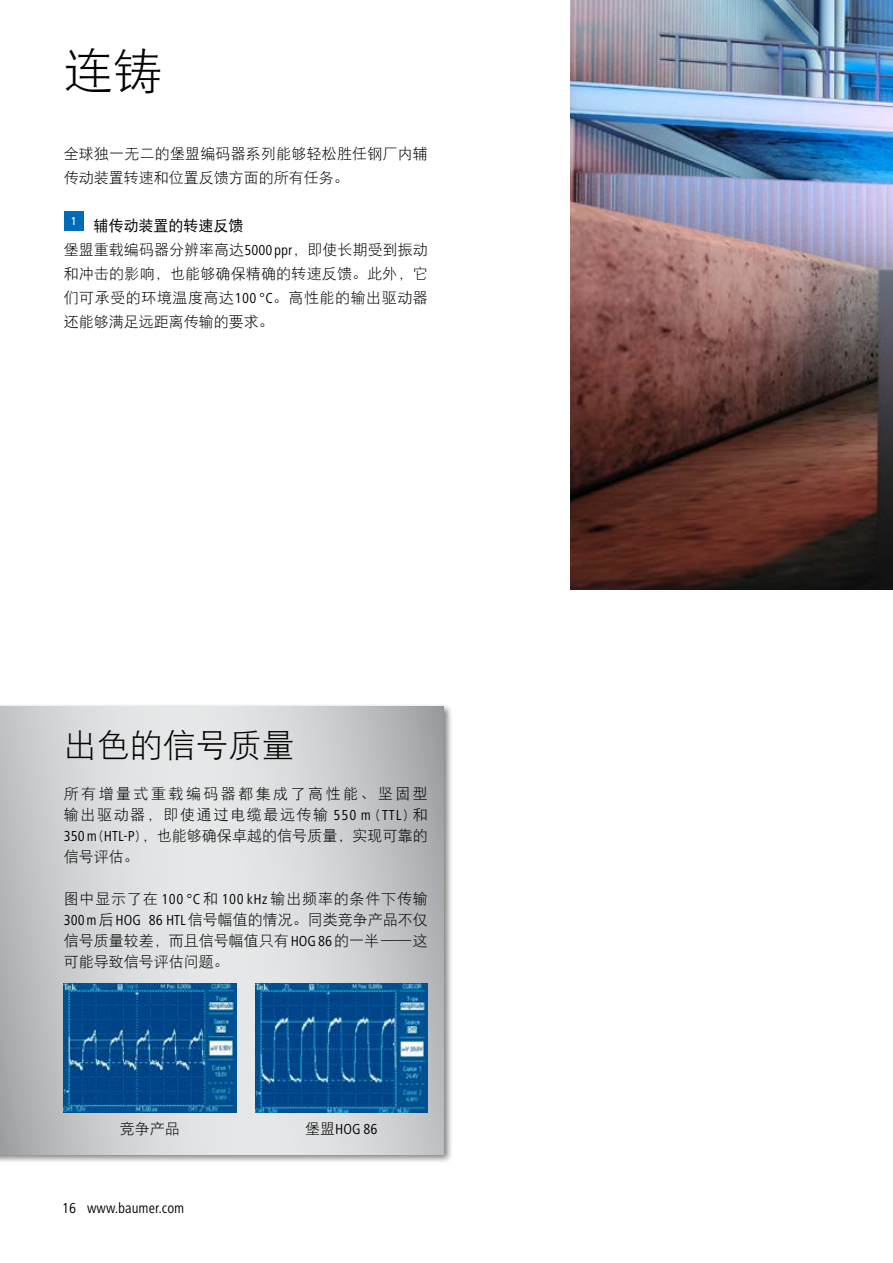
<style>
.page{position:relative;width:893px;height:1263px;background:#fff}
.page>*{position:absolute;margin:0;border:0;box-sizing:border-box;transform-origin:0 0}
.t1{font:49.5px "DFP Hei W3";color:#000}
.t2{font:33px "DFP Hei W3";color:#000}
.t3{font:15px/21px "DFP Hei W3";letter-spacing:.005em;color:#000;text-align:justify}
.t4{font:condensed 15px "Frutiger Next LT";color:#000}
.t5{font:15px "DFP Hei W5";color:#000}
.s1{font-family:"Frutiger Next LT";font-stretch:condensed}
.s2{font-family:"DFP Hei W3";font-stretch:normal}
</style>
<div class="page">
<img style="left:570px;top:0;width:323px;height:589px">
<div style="left:64px;top:211px;width:19px;height:20px;background:#006bb6"></div>
<div style="left:0;top:702px;width:452px;height:462px;background:#000;opacity:.5"></div>
<svg style="left:0;top:706px;width:444px;height:449px;background:#cfd1d2"></svg>
<img style="left:255px;top:983px;width:172px;height:130px">
<img style="left:64px;top:983px;width:172px;height:129px">
<h1 class="t1" style="left:64px;top:47px;width:100px">连铸</h1>
<p class="t3" style="left:64px;top:141px;width:366px;line-height:24px">全球独一无二的堡盟编码器系列能够轻松胜任钢厂内辅传动装置转速和位置反馈方面的所有任务。</p>
<p class="t5" style="left:71px;top:218px;width:174px"><sup>1</sup> 辅传动装置的转速反馈</p>
<p class="t3" style="left:64px;top:237px;width:366px;line-height:24px">堡盟重载编码器分辨率高达<span class="s1">5000 ppr</span>，即使长期受到振动和冲击的影响，也能够确保精确的转速反馈。此外，它们可承受的环境温度高达<span class="s1">100 °C</span>。高性能的输出驱动器还能够满足远距离传输的要求。</p>
<h2 class="t2" style="left:64px;top:729px;width:232px">出色的信号质量</h2>
<p class="t3" style="left:64px;top:783px;width:366px">所有增量式重载编码器都集成了高性能、坚固型输出驱动器，即使通过电缆最远传输 <span class="s1">550 m</span> (<span class="s1">TTL</span>) 和<span class="s1">350m</span> (<span class="s1">HTL-P</span>) ，也能够确保卓越的信号质量，实现可靠的信号评估。</p>
<p class="t3" style="left:64px;top:888px;width:366px">图中显示了在 <span class="s1">100 °C</span> 和 <span class="s1">100 kHz</span> 输出频率的条件下传输<span class="s1">300m</span>后 <span class="s1">HOG 86 HTL</span>信号幅值的情况。同类竞争产品不仅信号质量较差，而且信号幅值只有 <span class="s1">HOG 86</span>的一半 —— 这可能导致信号评估问题。</p>
<p class="t3" style="left:120px;top:1118px;width:61px">竞争产品</p>
<p class="t4" style="left:305px;top:1121px;width:74px"><span class="s2">堡盟</span>HOG 86</p>
<p class="t4" style="left:62px;top:1200px;width:124px">16 www.baumer.com</p>
</div>
